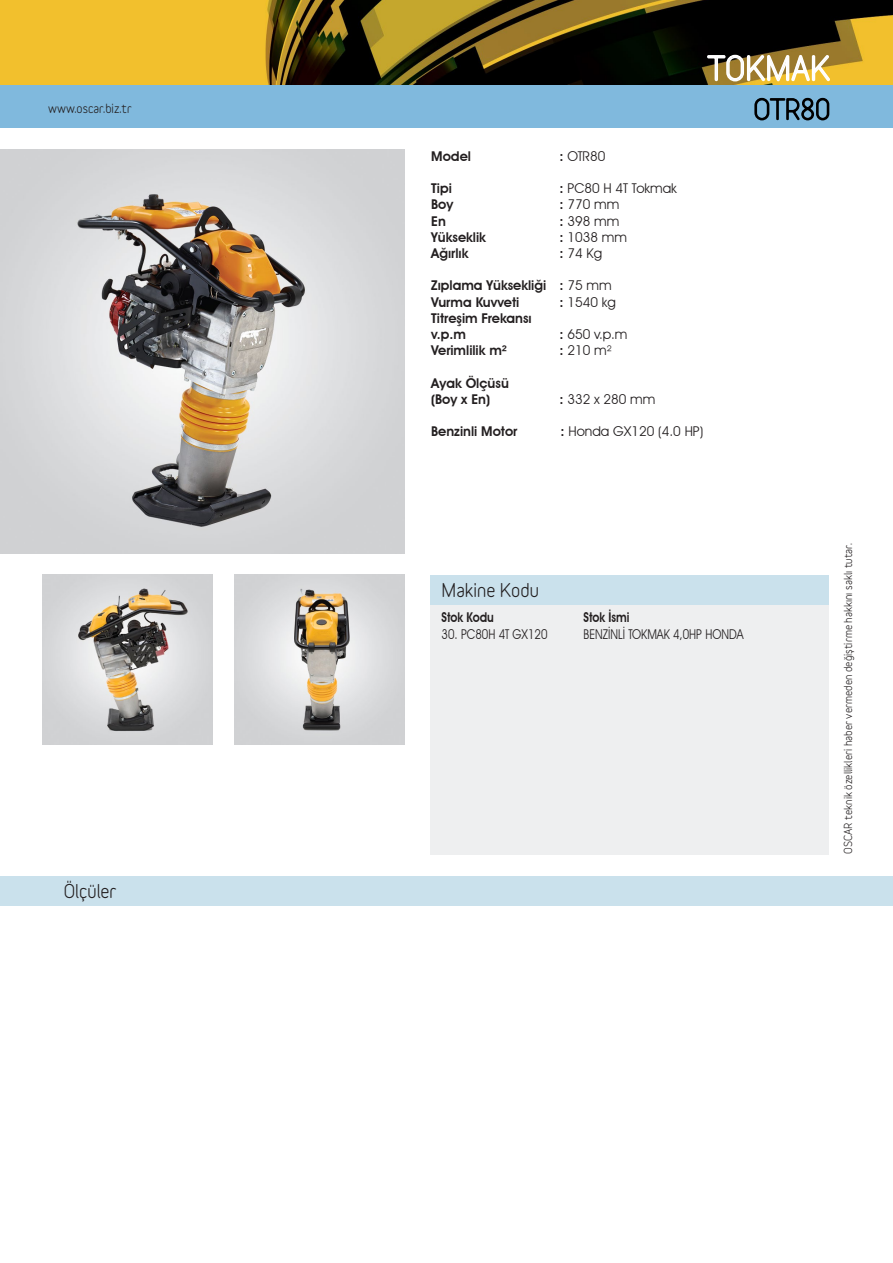
<style>
.page{position:relative;width:893px;height:1263px;background:#fff}
.page>*{position:absolute;margin:0;border:0;box-sizing:border-box;transform-origin:0 0}
.t1{font:700 31.5px "Variable";color:#fff}
.t2{font:700 18px "Variable";color:#231f20}
.t3{font:600 13.5px/16.2px "Avant Garde IT Cby BT";color:#231f20}
.t4{font:13.5px "Avant Garde IT Cby BT";color:#231f20}
.t5{font:13.5px "Avant Garde IT Cby BT";color:#231f20;scale:.85 1}
.t6{font:600 13.5px "Avant Garde IT Cby BT";color:#231f20;scale:.85 1}
.t7{font:700 12px "Variable";color:#231f20}
.t8{font:700 10.5px "Variable";color:#231f20}
.s1{font-weight:600}
.s2{font-weight:400}
</style>
<div class="page">
<div style="left:0;top:876px;width:893px;height:29px;background:#cae1ec"></div>
<img style="left:0;top:0;width:893px;height:85px">
<div style="left:0;top:85px;width:893px;height:43px;background:#80b9dd"></div>
<svg style="left:754px;top:97px;width:76px;height:24px"></svg>
<svg style="left:706px;top:54px;width:125px;height:31px;background:#bfa666"></svg>
<img style="left:0;top:150px;width:404px;height:404px">
<div style="left:431px;top:604px;width:398px;height:251px;background:#eeeff0"></div>
<div style="left:431px;top:575px;width:398px;height:29px;background:#cae1ec"></div>
<img style="left:43px;top:575px;width:170px;height:170px">
<img style="left:234px;top:575px;width:170px;height:170px">
<p class="t7" style="left:48px;top:101px;width:85px">www.oscar.biz.tr</p>
<h2 class="t2" style="left:64px;top:880px;width:54px">Ölçüler</h2>
<p class="t3" style="left:431px;top:148px;width:41px">Model</p>
<p class="t4" style="left:560px;top:148px;width:47px"><span class="s1">:</span> OTR80</p>
<p class="t3" style="left:431px;top:180px;width:22px">Tipi</p>
<p class="t4" style="left:560px;top:180px;width:119px"><span class="s1">:</span> PC80 H 4T Tokmak</p>
<p class="t3" style="left:431px;top:196px;width:24px">Boy</p>
<p class="t4" style="left:560px;top:196px;width:61px"><span class="s1">:</span> 770 mm</p>
<p class="t3" style="left:431px;top:213px;width:16px">En</p>
<p class="t4" style="left:560px;top:213px;width:61px"><span class="s1">:</span> 398 mm</p>
<p class="t3" style="left:431px;top:229px;width:56px">Yükseklik</p>
<p class="t4" style="left:560px;top:229px;width:69px"><span class="s1">:</span> 1038 mm</p>
<p class="t3" style="left:431px;top:245px;width:39px">Ağırlık</p>
<p class="t4" style="left:560px;top:245px;width:44px"><span class="s1">:</span> 74 Kg</p>
<p class="t3" style="left:431px;top:277px;width:182px">Zıplama Yüksekliği : <span class="s2">75 mm<br></span>Vurma Kuvveti</p>
<p class="t4" style="left:560px;top:294px;width:58px"><span class="s1">:</span> 1540 kg</p>
<p class="t3" style="left:431px;top:310px;width:102px">Titreşim Frekansı v.p.m</p>
<p class="t4" style="left:560px;top:326px;width:69px"><span class="s1">:</span> 650 v.p.m</p>
<p class="t3" style="left:431px;top:342px;width:77px">Verimlilik m²</p>
<p class="t4" style="left:560px;top:342px;width:54px"><span class="s1">:</span> 210 m²</p>
<p class="t3" style="left:431px;top:375px;width:79px">Ayak Ölçüsü (Boy x En)</p>
<p class="t4" style="left:560px;top:391px;width:97px"><span class="s1">:</span> 332 x 280 mm</p>
<h1 class="t1" style="left:707px;top:49px;width:124px">TOKMAK</h1>
<p class="t3" style="left:431px;top:423px;width:88px">Benzinli Motor</p>
<p class="t4" style="left:561px;top:423px;width:144px"><span class="s1">:</span> Honda GX120 (4.0 HP)</p>
<h2 class="t2" style="left:442px;top:579px;width:99px">Makine Kodu</h2>
<p class="t6" style="left:442px;top:609px;width:63px">Stok Kodu</p>
<p class="t6" style="left:584px;top:609px;width:56px">Stok İsmi</p>
<p class="t5" style="left:442px;top:625px;width:126px">30. PC80H 4T GX120</p>
<p class="t5" style="left:584px;top:625px;width:190px">BENZİNLİ TOKMAK 4,0HP HONDA</p>
<p class="t8" style="left:842px;top:854px;width:312px;rotate:-90deg">OSCAR teknik özellikleri haber vermeden değiştirme hakkını saklı tutar.</p>
</div>
